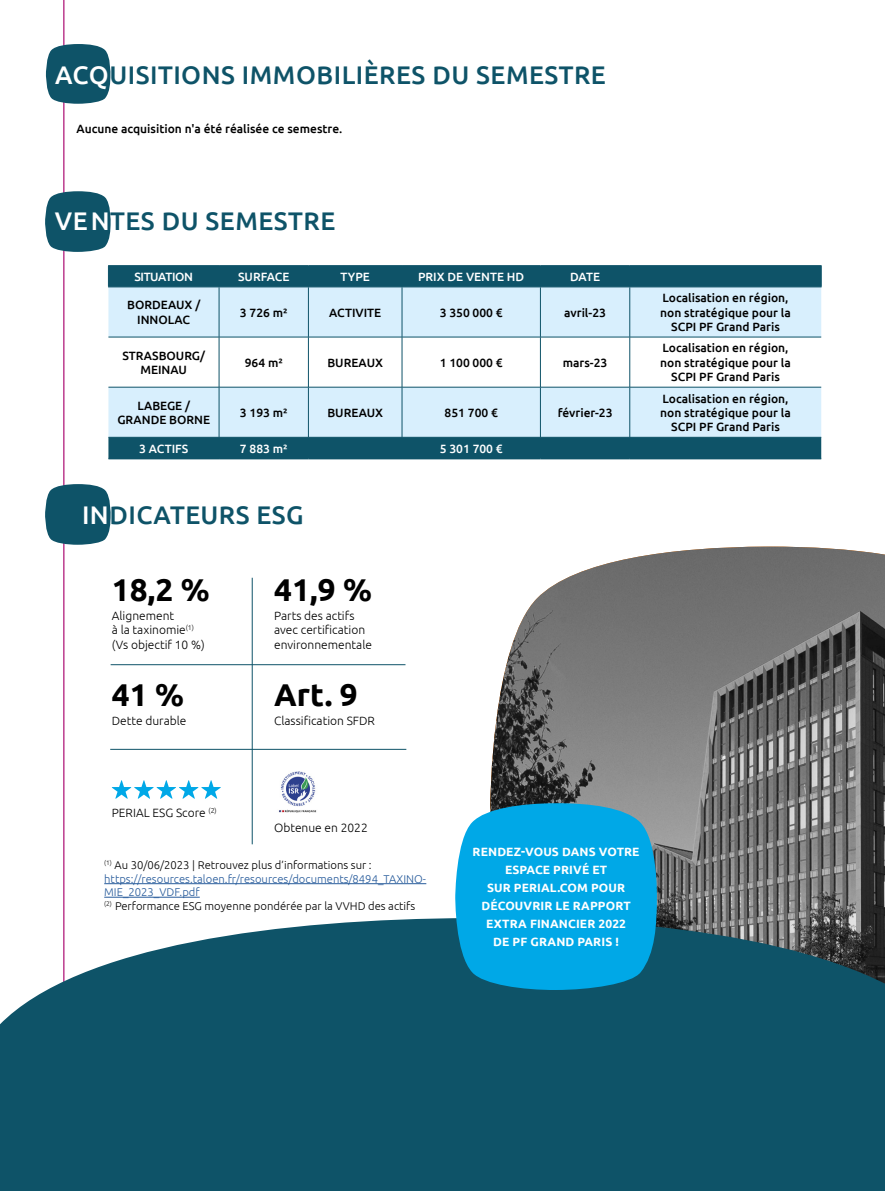
<style>
.page{position:relative;width:885px;height:1191px;background:#fff}
.page>*{position:absolute;margin:0;border:0;box-sizing:border-box;transform-origin:0 0}
.t1{font:700 31.5px "Ubuntu";color:#000}
.t2{font:500 25.5px "Ubuntu";letter-spacing:.02em;color:#0e5368}
.t3{font:500 12px/14.4px "Ubuntu";color:#000;text-align:center}
.t4{font:300 12px/14.4px "Ubuntu";color:#000}
.t5{font:700 12px/18px "Ubuntu";letter-spacing:.01em;color:#fff;text-align:center}
.t6{font:500 12px "Ubuntu";color:#fff}
.t7{font:500 12px "Ubuntu";letter-spacing:-.03em;color:#fff}
.t8{font:300 11.25px/13.5px "Ubuntu";color:#000}
.s1{color:#fff}
.s2{color:#275b9b}
</style>
<div class="page">
<hr style="left:63px;top:0;width:2px;height:1191px;background:#bc3c8e">
<svg style="left:46px;top:44px;width:65px;height:60px;background:#2b677a"></svg>
<svg style="left:45px;top:191px;width:66px;height:61px;background:#2b677a"></svg>
<svg style="left:108px;top:287px;width:713px;height:150px;fill:#d8effd"></svg>
<hr style="left:108px;top:458px;width:111px;height:1px;background:#0e5368">
<hr style="left:219px;top:458px;width:89px;height:1px;background:#0e5368">
<hr style="left:308px;top:458px;width:94px;height:1px;background:#0e5368">
<hr style="left:402px;top:458px;width:138px;height:1px;background:#0e5368">
<hr style="left:540px;top:458px;width:89px;height:1px;background:#0e5368">
<hr style="left:629px;top:458px;width:192px;height:1px;background:#0e5368">
<hr style="left:219px;top:287px;width:1px;height:50px;background:#0e5368">
<hr style="left:308px;top:287px;width:1px;height:50px;background:#0e5368">
<hr style="left:402px;top:287px;width:1px;height:50px;background:#0e5368">
<hr style="left:540px;top:287px;width:1px;height:50px;background:#0e5368">
<hr style="left:108px;top:337px;width:111px;height:1px;background:#0e5368">
<hr style="left:219px;top:337px;width:89px;height:1px;background:#0e5368">
<hr style="left:219px;top:337px;width:1px;height:50px;background:#0e5368">
<hr style="left:308px;top:337px;width:94px;height:1px;background:#0e5368">
<hr style="left:308px;top:337px;width:1px;height:50px;background:#0e5368">
<hr style="left:402px;top:337px;width:138px;height:1px;background:#0e5368">
<hr style="left:402px;top:337px;width:1px;height:50px;background:#0e5368">
<hr style="left:540px;top:337px;width:89px;height:1px;background:#0e5368">
<hr style="left:540px;top:337px;width:1px;height:50px;background:#0e5368">
<hr style="left:629px;top:337px;width:192px;height:1px;background:#0e5368">
<hr style="left:108px;top:387px;width:111px;height:1px;background:#0e5368">
<hr style="left:219px;top:387px;width:89px;height:1px;background:#0e5368">
<hr style="left:219px;top:387px;width:1px;height:50px;background:#0e5368">
<hr style="left:308px;top:387px;width:94px;height:1px;background:#0e5368">
<hr style="left:308px;top:387px;width:1px;height:50px;background:#0e5368">
<hr style="left:402px;top:387px;width:138px;height:1px;background:#0e5368">
<hr style="left:402px;top:387px;width:1px;height:50px;background:#0e5368">
<hr style="left:540px;top:387px;width:89px;height:1px;background:#0e5368">
<hr style="left:540px;top:387px;width:1px;height:50px;background:#0e5368">
<hr style="left:629px;top:387px;width:192px;height:1px;background:#0e5368">
<hr style="left:108px;top:265px;width:111px;height:1px;background:#0e5368">
<hr style="left:219px;top:265px;width:89px;height:1px;background:#0e5368">
<hr style="left:308px;top:265px;width:94px;height:1px;background:#0e5368">
<hr style="left:402px;top:265px;width:138px;height:1px;background:#0e5368">
<hr style="left:540px;top:265px;width:89px;height:1px;background:#0e5368">
<hr style="left:629px;top:265px;width:192px;height:1px;background:#0e5368">
<div style="left:108px;top:266px;width:713px;height:21px;background:#0e5368"></div>
<div style="left:108px;top:437px;width:713px;height:21px;background:#0e5368"></div>
<hr style="left:629px;top:287px;width:1px;height:50px;background:#0e5368">
<hr style="left:629px;top:337px;width:1px;height:50px;background:#0e5368">
<hr style="left:629px;top:387px;width:1px;height:50px;background:#0e5368">
<svg style="left:45px;top:484px;width:66px;height:61px;background:#2b677a"></svg>
<img style="left:490px;top:546px;width:394px;height:371px">
<svg style="left:0;top:917px;width:884px;height:274px;background:#1d5c6f"></svg>
<hr style="left:104px;top:883px;width:322px;height:1px;background:#275b9b">
<hr style="left:104px;top:897px;width:96px;height:1px;background:#275b9b">
<hr style="left:252px;top:578px;width:1px;height:266px;background:#0e5368">
<hr style="left:111px;top:664px;width:294px;height:1px;background:#0e5368">
<hr style="left:110px;top:749px;width:296px;height:1px;background:#0e5368">
<svg style="left:112px;top:780px;width:109px;height:18px"></svg>
<svg style="left:455px;top:803px;width:203px;height:187px;background:#0ba4dd"></svg>
<img style="left:279px;top:771px;width:38px;height:41px">
<h2 class="t2" style="left:55px;top:59px;width:552px"><span class="s1">ACQ</span>UISITIONS IMMOBILIÈRES DU SEMESTRE</h2>
<p class="t3" style="left:77px;top:121px;width:267px">Aucune acquisition n'a été réalisée ce semestre.</p>
<h2 class="t2" style="left:55px;top:205px;width:282px"><span class="s1">VEN</span>TES DU SEMESTRE</h2>
<p class="t7" style="left:134px;top:269px;width:60px">SITUATION</p>
<p class="t6" style="left:238px;top:269px;width:53px">SURFACE</p>
<p class="t6" style="left:340px;top:269px;width:31px">TYPE</p>
<p class="t6" style="left:418px;top:269px;width:108px">PRIX DE VENTE HD</p>
<p class="t6" style="left:570px;top:269px;width:32px">DATE</p>
<p class="t3" style="left:127px;top:297px;width:75px">BORDEAUX /<br>INNOLAC</p>
<p class="t3" style="left:240px;top:305px;width:49px">3 726 m²</p>
<p class="t3" style="left:329px;top:305px;width:53px">ACTIVITE</p>
<p class="t3" style="left:439px;top:305px;width:64px">3 350 000 €</p>
<p class="t3" style="left:564px;top:305px;width:43px">avril-23</p>
<p class="t3" style="left:122px;top:348px;width:84px">STRASBOURG/<br>MEINAU</p>
<p class="t3" style="left:245px;top:355px;width:39px">964 m²</p>
<p class="t3" style="left:327px;top:355px;width:57px">BUREAUX</p>
<p class="t3" style="left:439px;top:355px;width:64px">1 100 000 €</p>
<p class="t3" style="left:562px;top:355px;width:46px">mars-23</p>
<p class="t3" style="left:117px;top:398px;width:94px">LABEGE /<br>GRANDE BORNE</p>
<p class="t3" style="left:240px;top:405px;width:49px">3 193 m²</p>
<p class="t3" style="left:327px;top:405px;width:57px">BUREAUX</p>
<p class="t3" style="left:444px;top:405px;width:55px">851 700 €</p>
<p class="t3" style="left:557px;top:405px;width:56px">février-23</p>
<p class="t6" style="left:139px;top:441px;width:50px">3 ACTIFS</p>
<p class="t6" style="left:240px;top:441px;width:49px">7 883 m²</p>
<p class="t6" style="left:440px;top:441px;width:64px">5 301 700 €</p>
<h2 class="t2" style="left:82px;top:499px;width:223px"><span class="s1">IN</span>DICATEURS ESG</h2>
<h1 class="t1" style="left:112px;top:571px;width:99px">18,2 %</h1>
<p class="t4" style="left:112px;top:608px;width:94px">Alignement<br>à la taxinomie<sup>(1) </sup>(Vs objectif 10 %)</p>
<h1 class="t1" style="left:112px;top:675px;width:74px">41 %</h1>
<p class="t4" style="left:112px;top:713px;width:76px">Dette durable</p>
<h1 class="t1" style="left:274px;top:571px;width:99px">41,9 %</h1>
<p class="t4" style="left:274px;top:608px;width:99px">Parts des actifs avec certification environnementale</p>
<h1 class="t1" style="left:274px;top:675px;width:85px">Art. 9</h1>
<p class="t4" style="left:274px;top:713px;width:102px">Classification SFDR</p>
<p class="t3" style="left:660px;top:290px;width:132px">Localisation en région, non stratégique pour la<br>SCPI PF Grand Paris</p>
<p class="t3" style="left:660px;top:340px;width:132px">Localisation en région, non stratégique pour la<br>SCPI PF Grand Paris</p>
<p class="t3" style="left:660px;top:390px;width:132px">Localisation en région, non stratégique pour la<br>SCPI PF Grand Paris</p>
<p class="t4" style="left:112px;top:805px;width:106px">PERIAL ESG Score <sup>(2)</sup></p>
<p class="t4" style="left:274px;top:820px;width:95px">Obtenue en 2022</p>
<p class="t8" style="left:104px;top:858px;width:323px"><sup>(1)</sup> Au 30/06/2023 | Retrouvez plus d’informations sur : <span class="s2">https://resources.taloen.fr/resources/documents/8494_TAXINO-MIE_2023_VDF.pdf<br></span><sup>(2)</sup> Performance ESG moyenne pondérée par la VVHD des actifs</p>
<p class="t5" style="left:472px;top:842px;width:168px">RENDEZ-VOUS DANS VOTRE<br>ESPACE PRIVÉ ET<br>SUR PERIAL.COM POUR<br>DÉCOUVRIR LE RAPPORT<br>EXTRA FINANCIER 2022<br>DE PF GRAND PARIS !</p>
</div>
